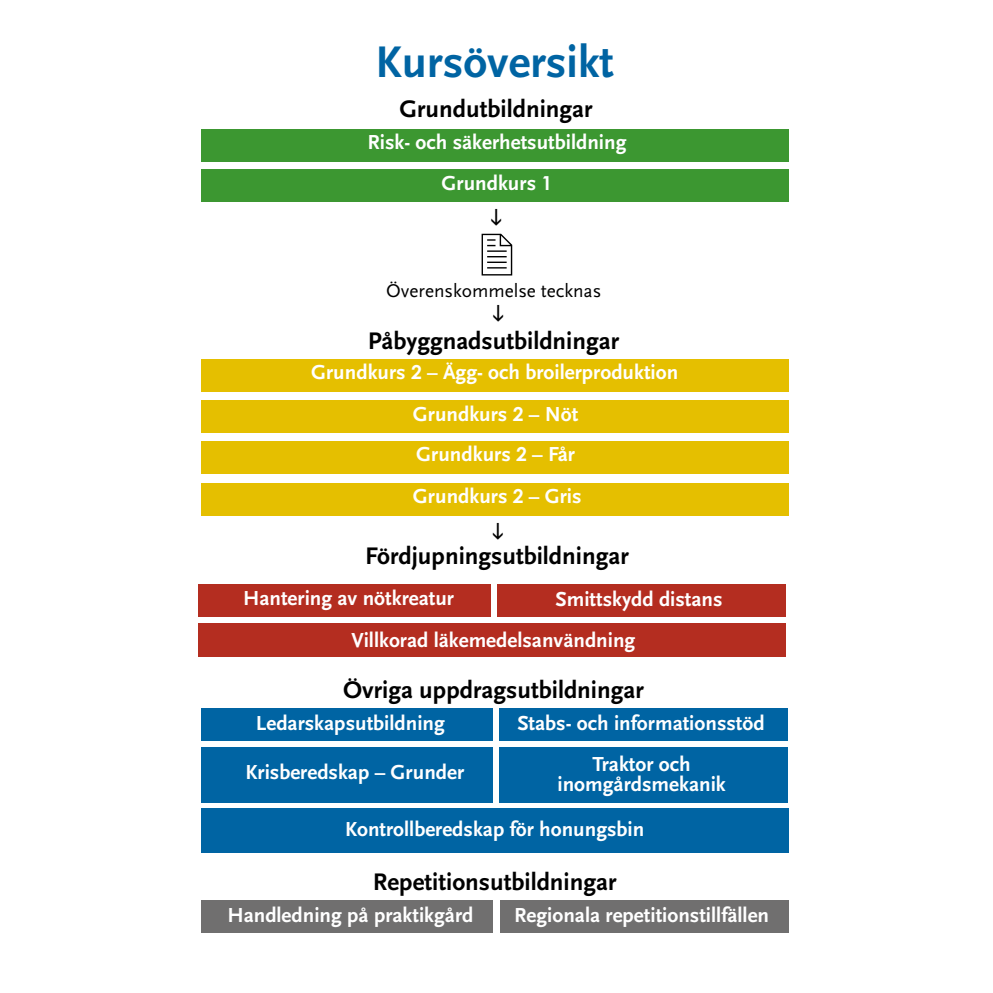
<style>
.page{position:relative;width:993px;height:993px;background:#fff}
.page>*{position:absolute;margin:0;border:0;box-sizing:border-box;transform-origin:0 0}
.t1{font:46.2px "Scala Sans Bold LF";color:#0064a3}
.t2{font:25.03px "Scala Sans Bold LF";color:#000}
.t3{font:21.18px/40.9px "Scala Sans Bold LF";color:#fff;text-align:center}
.t4{font:19.25px "Scala Sans Pro";color:#000}
.s1{font-family:"Century Gothic";font-weight:700;font-size:19.25px}
</style>
<div class="page">
<div style="left:201px;top:808px;width:587px;height:44px;background:#0064a3"></div>
<div style="left:201px;top:129px;width:587px;height:32px;background:#3c9731"></div>
<div style="left:201px;top:169px;width:587px;height:33px;background:#3c9731"></div>
<div style="left:201px;top:359px;width:587px;height:32px;background:#e5bf00"></div>
<div style="left:201px;top:400px;width:587px;height:33px;background:#e5bf00"></div>
<div style="left:201px;top:441px;width:587px;height:33px;background:#e5bf00"></div>
<div style="left:201px;top:708px;width:291px;height:33px;background:#0064a3"></div>
<div style="left:499px;top:708px;width:289px;height:33px;background:#0064a3"></div>
<div style="left:201px;top:746px;width:291px;height:56px;background:#0064a3"></div>
<div style="left:499px;top:746px;width:289px;height:56px;background:#0064a3"></div>
<div style="left:201px;top:900px;width:291px;height:33px;background:#706f6f"></div>
<div style="left:499px;top:900px;width:289px;height:33px;background:#706f6f"></div>
<div style="left:201px;top:482px;width:587px;height:33px;background:#e5bf00"></div>
<div style="left:198px;top:584px;width:292px;height:33px;background:#b42d20"></div>
<div style="left:497px;top:584px;width:288px;height:33px;background:#b42d20"></div>
<div style="left:198px;top:623px;width:587px;height:33px;background:#b42d20"></div>
<h1 class="t1" style="left:375px;top:37px;width:240px">Kursöversikt</h1>
<p class="t2" style="left:399px;top:95px;width:194px">Grundutbildningar</p>
<p class="t3" style="left:367px;top:122px;width:260px">Risk- och säkerhetsutbildning<br>Grundkurs <span class="s1">1</span></p>
<p class="t4" style="left:386px;top:279px;width:216px">Överenskommelse tecknas</p>
<p class="t2" style="left:367px;top:328px;width:253px">Påbyggnadsutbildningar</p>
<p class="t3" style="left:311px;top:352px;width:368px">Grundkurs <span class="s1">2</span> – Ägg- och broilerproduktion<br>Grundkurs <span class="s1">2</span> – Nöt<br>Grundkurs <span class="s1">2</span> – Får</p>
<p class="t3" style="left:413px;top:476px;width:170px">Grundkurs <span class="s1">2</span> – Gris</p>
<p class="t2" style="left:365px;top:542px;width:265px">Fördjupningsutbildningar</p>
<p class="t3" style="left:243px;top:577px;width:212px">Hantering av nötkreatur</p>
<p class="t3" style="left:351px;top:578px;width:372px;line-height:41.5px;text-align:left;text-indent:204px">Smittskydd distans<br>Villkorad läkemedelsanvändning</p>
<p class="t2" style="left:343px;top:675px;width:302px">Övriga uppdragsutbildningar</p>
<p class="t3" style="left:256px;top:703px;width:190px">Ledarskapsutbildning</p>
<p class="t3" style="left:517px;top:703px;width:249px">Stabs- och informationsstöd</p>
<p class="t3" style="left:245px;top:751px;width:220px">Krisberedskap – Grunder</p>
<p class="t3" style="left:557px;top:755px;width:170px;line-height:19.2px">Traktor och inomgårdsmekanik</p>
<p class="t3" style="left:345px;top:809px;width:301px">Kontrollberedskap för honungsbin</p>
<p class="t2" style="left:373px;top:868px;width:245px">Repetitionsutbildningar</p>
<p class="t3" style="left:227px;top:895px;width:247px">Handledning på praktikgård</p>
<p class="t3" style="left:514px;top:895px;width:256px">Regionala repetitionstillfällen</p>
</div>
